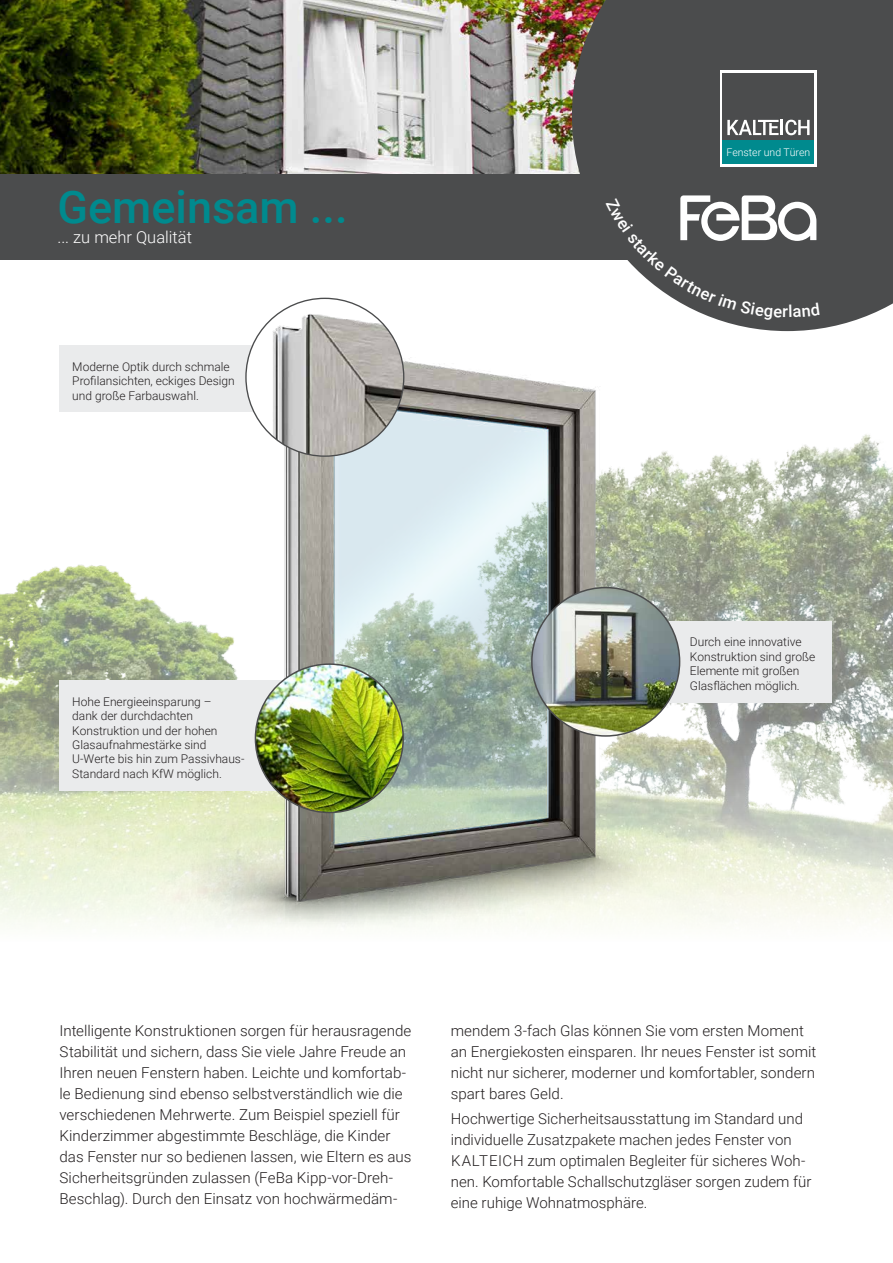
<style>
.page{position:relative;width:893px;height:1263px;background:#fff}
.page>*{position:absolute;margin:0;border:0;box-sizing:border-box;transform-origin:0 0}
.t1{font:500 45px "Roboto";color:#008a8e}
.t2{font:300 16.5px "Roboto";color:#fff}
.t3{font:300 15px/21px "Roboto";color:#231f20}
.t4{font:300 12px/14.4px "Roboto";color:#231f20}
.t5{font:300 10.5px "Roboto";color:#fff}
</style>
<div class="page">
<img style="left:1px;top:434px;width:892px;height:491px">
<img style="left:0;top:0;width:1px;height:1263px">
<img style="left:0;top:0;width:572px;height:174px">
<img style="left:100px;top:297px;width:597px;height:630px">
<div style="left:669px;top:621px;width:162px;height:81px;background:#eaebec"></div>
<div style="left:60px;top:680px;width:223px;height:110px;background:#eaebec"></div>
<img style="left:255px;top:664px;width:148px;height:148px;border-radius:74px">
<img style="left:532px;top:588px;width:148px;height:148px;border-radius:74px">
<div style="left:60px;top:345px;width:197px;height:67px;background:#eaebec"></div>
<img style="left:246px;top:298px;width:158px;height:158px;border-radius:79px">
<div style="left:0;top:174px;width:893px;height:85px;background:#4b4c4d"></div>
<svg style="left:572px;top:0;width:321px;height:331px;fill:#4b4c4d"></svg>
<svg style="left:720px;top:70px;width:96px;height:96px"></svg>
<div style="left:723px;top:73px;width:91px;height:67px;background:#4b4c4d"></div>
<div style="left:723px;top:141px;width:91px;height:23px;background:#008a8e"></div>
<svg style="left:727px;top:120px;width:82px;height:15px"></svg>
<svg style="left:606px;top:195px;width:214px;height:125px"></svg>
<h1 class="t1" style="left:57px;top:176px;width:292px">Gemeinsam ...</h1>
<p class="t2" style="left:57px;top:225px;width:136px">... zu mehr Qualität</p>
<p class="t4" style="left:72px;top:359px;width:164px">Moderne Optik durch schmale<br>Profilansichten, eckiges Design und große Farbauswahl.</p>
<p class="t4" style="left:72px;top:694px;width:174px">Hohe Energieeinsparung –<br>dank der durchdachten<br>Konstruktion und der hohen<br>Glasaufnahmestärke sind<br>U-Werte bis hin zum Passivhaus-<br>Standard nach KfW möglich.</p>
<p class="t5" style="left:726px;top:145px;width:85px">Fenster und Türen</p>
<p class="t4" style="left:690px;top:634px;width:127px">Durch eine innovative<br>Konstruktion sind große<br>Elemente mit großen<br>Glasflächen möglich.</p>
<p class="t3" style="left:60px;top:1019px;width:354px">Intelligente Konstruktionen sorgen für herausragende Stabilität und sichern, dass Sie viele Jahre Freude an Ihren neuen Fenstern haben. Leichte und komfortab&shy;le Bedienung sind ebenso selbstverständlich wie die verschiedenen Mehrwerte. Zum Beispiel speziell für Kinderzimmer abgestimmte Beschläge, die Kinder das Fenster nur so bedienen lassen, wie Eltern es aus Sicherheitsgründen zulassen (FeBa Kipp-vor-Dreh-Beschlag). Durch den Einsatz von hochwärmedäm-</p>
<p class="t3" style="left:451px;top:1019px;width:367px">mendem 3-fach Glas können Sie vom ersten Moment an Energiekosten einsparen. Ihr neues Fenster ist somit nicht nur sicherer, moderner und komfortabler, sondern spart bares Geld.</p>
<p class="t3" style="left:451px;top:1107px;width:362px">Hochwertige Sicherheitsausstattung im Standard und individuelle Zusatzpakete machen jedes Fenster von KALTEICH zum optimalen Begleiter für sicheres Woh&shy;nen. Komfortable Schallschutzgläser sorgen zudem für eine ruhige Wohnatmosphäre.</p>
</div>
